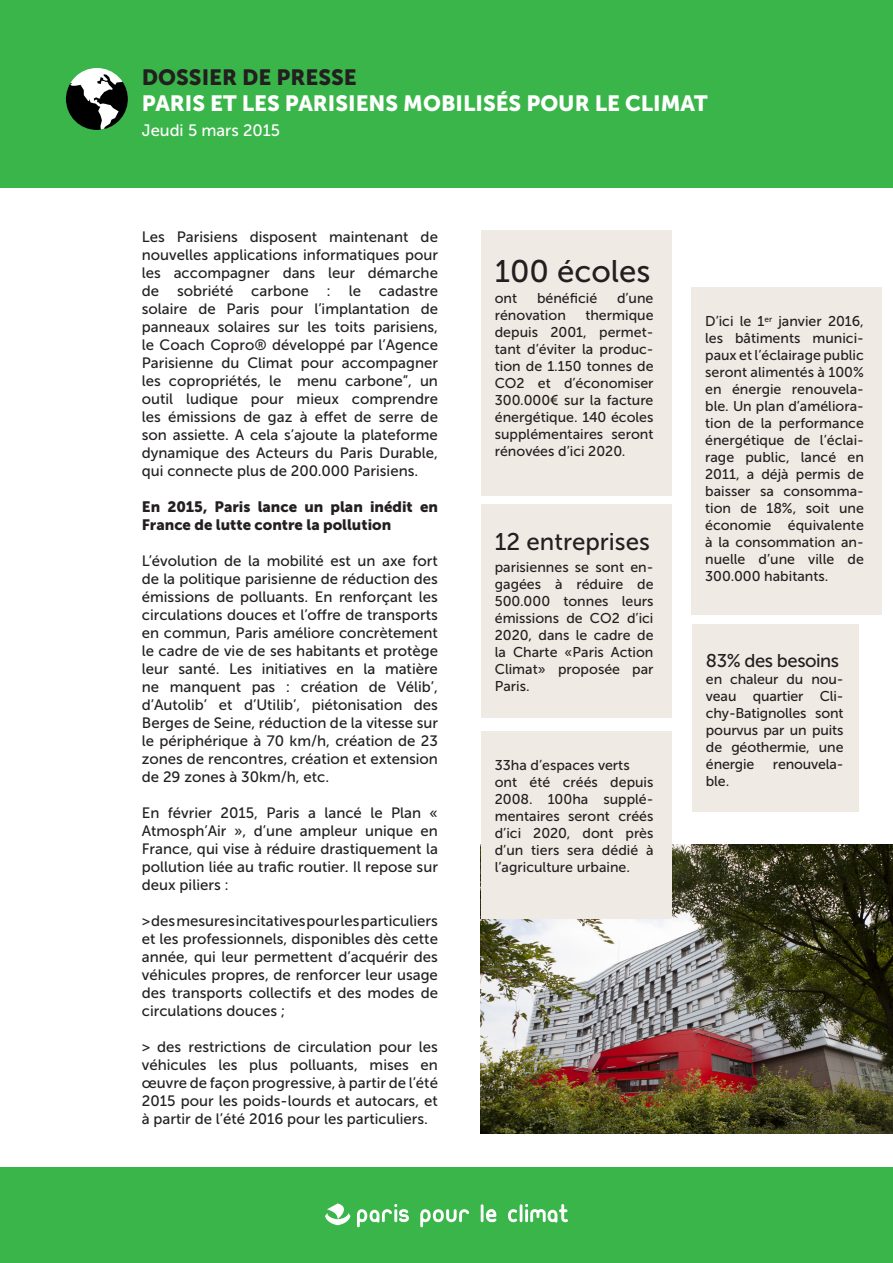
<style>
.page{position:relative;width:893px;height:1263px;background:#fff}
.page>*{position:absolute;margin:0;border:0;box-sizing:border-box;transform-origin:0 0}
.t1{font:31.2px "Museo Sans 500";color:#231f20}
.t2{font:24.15px "Museo Sans 500";color:#231f20}
.t3{font:21.9px "Museo Sans 900";color:#fff}
.t4{font:21.9px "Museo Sans 900";color:#231f20}
.t5{font:18.45px "Museo Sans 500";letter-spacing:-.025em;color:#231f20}
.t6{font:16.5px "Museo Sans 500";color:#fff}
.t7{font:15px/18px "Museo Sans 500";color:#231f20;text-align:justify}
.t8{font:15px/18px "Museo Sans 900";color:#231f20}
.t9{font:14.1px/17px "Museo Sans 500";color:#231f20;text-align:justify}
</style>
<div class="page">
<div style="left:0;top:0;width:893px;height:187px;background:#3ab54a"></div>
<div style="left:0;top:1167px;width:893px;height:96px;background:#3ab54a"></div>
<div style="left:66px;top:68px;width:62px;height:62px;background:#fff;border-radius:50%"></div>
<svg style="left:66px;top:74px;width:62px;height:56px"></svg>
<svg style="left:325px;top:1203px;width:243px;height:24px"></svg>
<img style="left:481px;top:844px;width:412px;height:290px">
<div style="left:481px;top:231px;width:191px;height:265px;background:#efeae3"></div>
<div style="left:691px;top:287px;width:191px;height:328px;background:#efeae3"></div>
<div style="left:481px;top:504px;width:191px;height:214px;background:#efeae3"></div>
<div style="left:692px;top:624px;width:167px;height:188px;background:#efeae3"></div>
<div style="left:481px;top:731px;width:191px;height:187px;background:#efeae3"></div>
<h3 class="t4" style="left:142px;top:65px;width:216px">DOSSIER DE PRESSE</h3>
<h3 class="t3" style="left:142px;top:91px;width:567px">PARIS ET LES PARISIENS MOBILISÉS POUR LE CLIMAT</h3>
<p class="t6" style="left:142px;top:121px;width:140px">Jeudi 5 mars 2015</p>
<p class="t7" style="left:142px;top:228px;width:298px">Les Parisiens disposent maintenant de nouvelles applications informatiques pour les accompagner dans leur démarche de sobriété carbone : le cadastre solaire de Paris pour l’implantation de panneaux solaires sur les toits parisiens, le Coach Copro® développé par l’Agence Parisienne du Climat pour accompagner les copropriétés, le ‟menu carbone”, un outil ludique pour mieux comprendre les émissions de gaz à effet de serre de son assiette. A cela s’ajoute la plateforme dynamique des Acteurs du Paris Durable, qui connecte plus de 200.000 Parisiens.</p>
<p class="t8" style="left:142px;top:497px;width:298px">En 2015, Paris lance un plan inédit en<br>France de lutte contre la pollution</p>
<p class="t7" style="left:142px;top:552px;width:298px">L’évolution de la mobilité est un axe fort de la politique parisienne de réduction des émissions de polluants. En renforçant les circulations douces et l’offre de transports en commun, Paris améliore concrètement le cadre de vie de ses habitants et protège leur santé. Les initiatives en la matière ne manquent pas : création de Vélib’, d’Autolib’ et d’Utilib’, piétonisation des Berges de Seine, réduction de la vitesse sur le périphérique à 70 km/h, création de 23 zones de rencontres, création et extension de 29 zones à 30km/h, etc.</p>
<p class="t7" style="left:142px;top:804px;width:298px">En février 2015, Paris a lancé le Plan « Atmosph’Air », d’une ampleur unique en France, qui vise à réduire drastiquement la pollution liée au trafic routier. Il repose sur deux piliers :</p>
<p class="t7" style="left:142px;top:912px;width:298px">&gt; des mesures incitatives pour les particuliers et les professionnels, disponibles dès cette année, qui leur permettent d’acquérir des véhicules propres, de renforcer leur usage des transports collectifs et des modes de circulations douces ;</p>
<p class="t7" style="left:142px;top:1038px;width:298px">&gt; des restrictions de circulation pour les véhicules les plus polluants, mises en œuvre de façon progressive, à partir de l’été 2015 pour les poids-lourds et autocars, et à partir de l’été 2016 pour les particuliers.</p>
<p class="t1" style="left:495px;top:254px;width:157px">100 écoles</p>
<p class="t9" style="left:495px;top:290px;width:24px">ont</p>
<p class="t9" style="left:537px;top:290px;width:62px">bénéficié</p>
<p class="t9" style="left:617px;top:290px;width:38px">d’une</p>
<p class="t9" style="left:495px;top:307px;width:73px">rénovation</p>
<p class="t9" style="left:495px;top:307px;width:160px;text-indent:91px">thermique depuis 2001, permet&shy;tant d’éviter la produc&shy;tion de 1.150 tonnes de CO2 et d’économiser 300.000€ sur la facture énergétique. 140 écoles supplémentaires seront rénovées d’ici 2020.</p>
<p class="t9" style="left:705px;top:313px;width:160px">D’ici le 1<sup>er</sup> janvier 2016, les bâtiments munici&shy;paux et l’éclairage public seront alimentés à 100% en énergie renouvela&shy;ble. Un plan d’améliora&shy;tion de la performance énergétique de l’éclai&shy;rage public, lancé en 2011, a déjà permis de baisser sa consomma&shy;tion de 18%, soit une économie équivalente à la consommation an&shy;nuelle d’une ville de 300.000 habitants.</p>
<p class="t2" style="left:495px;top:529px;width:157px">12 entreprises</p>
<p class="t9" style="left:495px;top:558px;width:160px">parisiennes se sont en&shy;gagées à réduire de 500.000 tonnes leurs émissions de CO2 d’ici 2020, dans le cadre de la Charte « Paris Action Climat » proposée par Paris.</p>
<p class="t5" style="left:706px;top:650px;width:135px">83% des besoins</p>
<p class="t9" style="left:706px;top:670px;width:139px">en chaleur du nou&shy;veau quartier Cli&shy;chy-Batignolles sont pourvus par un puits de géothermie, une énergie</p>
<p class="t9" style="left:773px;top:755px;width:72px">renouvela-</p>
<p class="t9" style="left:495px;top:757px;width:136px">33ha d’espaces verts</p>
<p class="t9" style="left:495px;top:774px;width:160px">ont été créés depuis 2008. 100ha supplé&shy;mentaires seront créés d’ici 2020, dont près d’un tiers sera dédié à l’agriculture urbaine.</p>
<p class="t9" style="left:706px;top:772px;width:25px">ble.</p>
</div>
